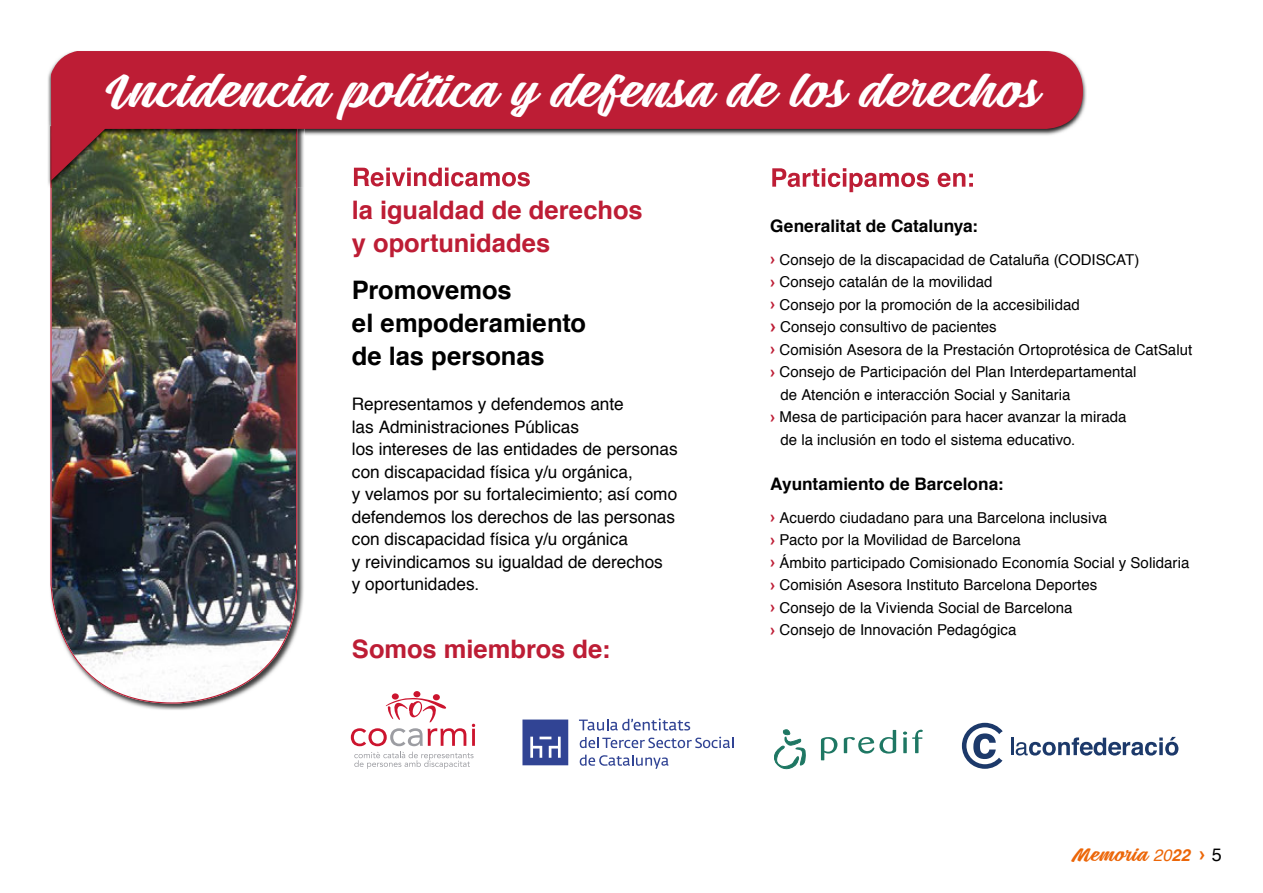
<style>
.page{position:relative;width:1263px;height:893px;background:#fff}
.page>*{position:absolute;margin:0;border:0;box-sizing:border-box;transform-origin:0 0}
.t1{font:42px "Mean Casat Med PERSONALUSE";letter-spacing:.01em;color:#fff}
.t2{font:700 25.5px/33px "Helvetica";color:#bd1d35}
.t3{font:700 25.5px/33px "Helvetica";color:#000}
.t4{font:17.25px/22.5px "Helvetica";letter-spacing:-.005em;color:#000}
.t5{font:700 17.25px "Helvetica";color:#000}
.t6{font:16.5px "Mean Casat Med PERSONALUSE";letter-spacing:.015em;color:#ec6608}
.t7{font:15px/22.5px "Helvetica";letter-spacing:.005em;color:#000}
.s1{font-family:"Arial";font-weight:700;color:#bd1d35}
.s2{font-family:"Arial";font-weight:700;font-size:17.25px;color:#bd1d35}
.s3{font-family:"Helvetica";font-style:italic}
.s4{font-family:"Helvetica";font-weight:700;font-style:italic}
.s5{font-family:"Arial";font-weight:700;font-size:18px}
.s6{font-family:"Helvetica";font-size:18px;color:#000}
</style>
<div class="page">
<svg style="left:522px;top:719px;width:46px;height:46px;background:#4d5da2"></svg>
<svg style="left:579px;top:718px;width:111px;height:12px"></svg>
<svg style="left:580px;top:736px;width:153px;height:12px"></svg>
<svg style="left:580px;top:755px;width:88px;height:14px"></svg>
<svg style="left:962px;top:723px;width:41px;height:46px"></svg>
<svg style="left:1011px;top:737px;width:167px;height:19px"></svg>
<svg style="left:774px;top:730px;width:32px;height:40px"></svg>
<svg style="left:821px;top:737px;width:16px;height:23px"></svg>
<svg style="left:844px;top:730px;width:52px;height:23px"></svg>
<svg style="left:903px;top:730px;width:20px;height:23px"></svg>
<svg style="left:472px;top:724px;width:3px;height:22px"></svg>
<svg style="left:354px;top:752px;width:119px;height:17px"></svg>
<svg style="left:351px;top:692px;width:115px;height:54px"></svg>
<img style="left:131px;top:188px;width:173px;height:522px">
<img style="left:50px;top:188px;width:247px;height:516px">
<img style="left:354px;top:180px;width:176px;height:6px">
<img style="left:50px;top:126px;width:247px;height:62px">
<img style="left:772px;top:180px;width:201px;height:8px">
<svg style="left:51px;top:51px;width:1032px;height:129px;fill:#bd1d35"></svg>
<h1 class="t1" style="left:105px;top:62px;width:936px">Incidencia política y defensa de los derechos</h1>
<h2 class="t2" style="left:352px;top:194px;width:292px">la igualdad de derechos y oportunidades</h2>
<h2 class="t3" style="left:352px;top:274px;width:236px">Promovemos<br>el empoderamiento de las personas</h2>
<p class="t4" style="left:352px;top:393px;width:327px">Representamos y defendemos ante<br>las Administraciones Públicas<br>los intereses de las entidades de personas con discapacidad física y/u orgánica,<br>y velamos por su fortalecimiento; así como defendemos los derechos de las personas con discapacidad física y/u orgánica<br>y reivindicamos su igualdad de derechos<br>y oportunidades.</p>
<h2 class="t2" style="left:352px;top:633px;width:260px">Somos miembros de:</h2>
<p class="t5" style="left:770px;top:212px;width:209px">Generalitat de Catalunya:</p>
<p class="t7" style="left:770px;top:249px;width:371px"><span class="s1">›</span> Consejo de la discapacidad de Cataluña (CODISCAT)</p>
<p class="t7" style="left:770px;top:271px;width:224px"><span class="s1">›</span> Consejo catalán de la movilidad</p>
<p class="t7" style="left:770px;top:294px;width:311px"><span class="s1">›</span> Consejo por la promoción de la accesibilidad</p>
<p class="t7" style="left:770px;top:316px;width:228px"><span class="s2">›</span> Consejo consultivo de pacientes</p>
<p class="t7" style="left:770px;top:339px;width:423px"><span class="s1">›</span> Comisión Asesora de la Prestación Ortoprotésica de CatSalut</p>
<p class="t7" style="left:770px;top:361px;width:368px"><span class="s1">›</span> Consejo de Participación del Plan Interdepartamental</p>
<p class="t7" style="left:780px;top:384px;width:292px">de Atención e interacción Social y Sanitaria</p>
<p class="t7" style="left:770px;top:406px;width:358px"><span class="s1">›</span> Mesa de participación para hacer avanzar la mirada</p>
<p class="t7" style="left:780px;top:429px;width:296px">de la inclusión en todo el sistema educativo.</p>
<p class="t5" style="left:770px;top:470px;width:235px"> Ayuntamiento de Barcelona:</p>
<p class="t7" style="left:770px;top:507px;width:421px"><span class="s1">›</span> Acuerdo ciudadano para una Barcelona inclusiva<br><span class="s1">›</span> Pacto por la Movilidad de Barcelona<br><span class="s1">›</span> Ámbito participado Comisionado Economía Social y Solidaria <span class="s1">›</span> Comisión Asesora Instituto Barcelona Deportes<br><span class="s1">›</span> Consejo de la Vivienda Social de Barcelona<br><span class="s1">›</span> Consejo de Innovación Pedagógica</p>
<p class="t6" style="left:1071px;top:843px;width:152px">Memoria <span class="s3">20</span><span class="s4">22</span> <span class="s5">›</span> <span class="s6">5</span></p>
</div>
